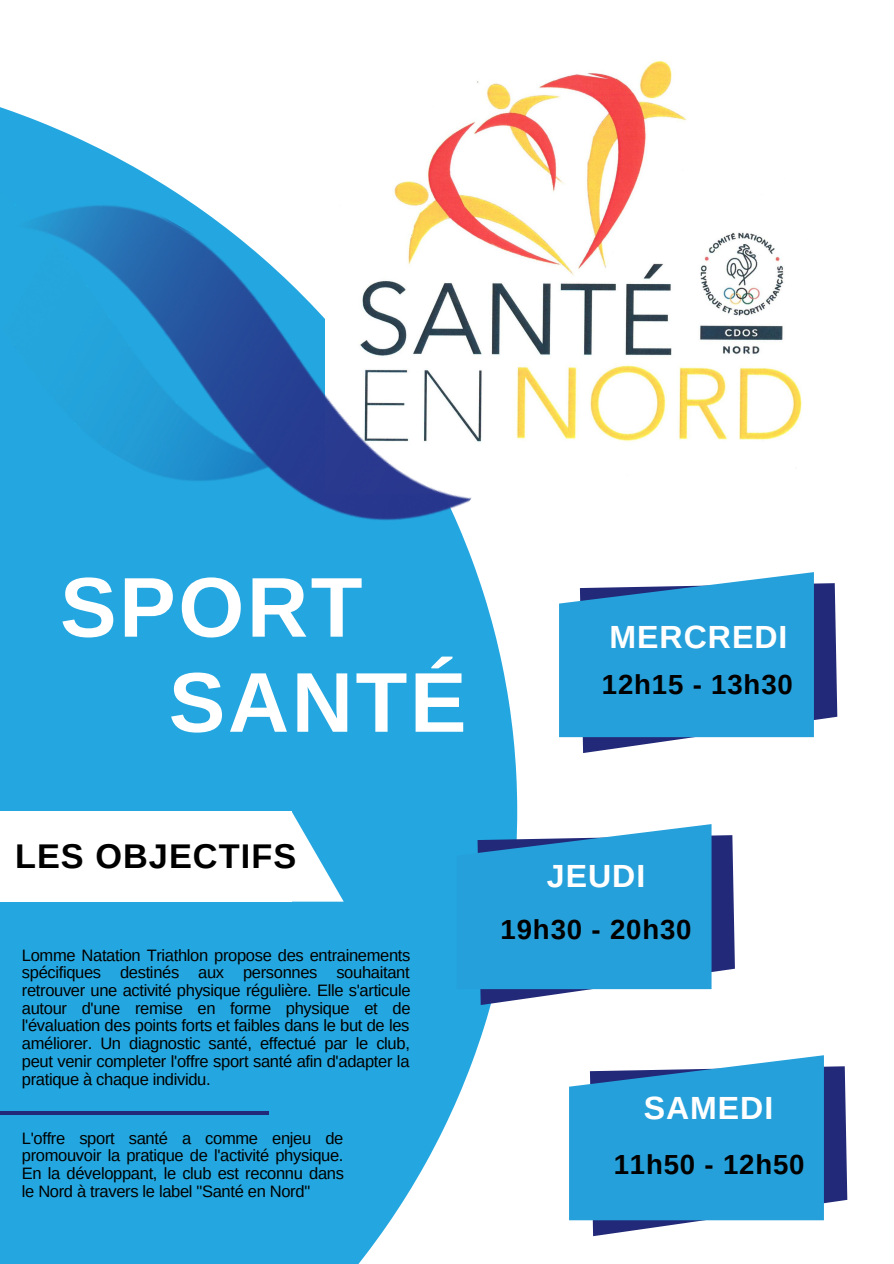
<style>
.page{position:relative;width:894px;height:1264px;background:#fff}
.page>*{position:absolute;margin:0;border:0;box-sizing:border-box;transform-origin:0 0}
.t1{font:700 84.75px/95.1px "Arimo";letter-spacing:.03em;color:#fff}
.t2{font:700 34.35px "Arimo";letter-spacing:.03em;color:#000}
.t3{font:700 32.1px "Arimo";letter-spacing:.03em;color:#fff}
.t4{font:700 27.6px "Arimo";letter-spacing:.03em;color:#000}
.t5{font:16.5px/17.7px "Arimo";letter-spacing:-.02em;color:#000;text-align:justify}
</style>
<div class="page">
<svg style="left:0;top:618px;width:517px;height:645px;background:#35ade2"></svg>
<svg style="left:559px;top:572px;width:278px;height:181px;background:#46a3d6"></svg>
<svg style="left:569px;top:1055px;width:278px;height:181px;background:#46a3d6"></svg>
<svg style="left:456px;top:824px;width:279px;height:181px;background:#3ea0d5"></svg>
<svg style="left:291px;top:811px;width:52px;height:90px"></svg>
<div style="left:0;top:811px;width:291px;height:90px;background:#fff"></div>
<hr style="left:0;top:1111px;width:268px;height:3px;background:#222978">
<img style="left:517px;top:60px;width:285px;height:382px">
<img style="left:0;top:81px;width:517px;height:537px">
<h1 class="t1" style="left:169px;top:559px;width:299px;text-indent:-109px">SPORT<br>SANTÉ</h1>
<h3 class="t3" style="left:609px;top:619px;width:179px">MERCREDI</h3>
<h3 class="t4" style="left:601px;top:669px;width:192px">12h15 - 13h30</h3>
<h2 class="t2" style="left:15px;top:837px;width:282px">LES OBJECTIFS</h2>
<p class="t5" style="left:22px;top:946px;width:390px">Lomme Natation Triathlon propose des entrainements spécifiques destinés aux personnes souhaitant retrouver une activité physique régulière. Elle s'articule autour d'une remise en forme physique et de l'évaluation des points forts et faibles dans le but de les améliorer. Un diagnostic santé, effectué par le club, peut venir completer l'offre sport santé afin d'adapter la pratique à chaque individu.</p>
<p class="t5" style="left:22px;top:1128px;width:323px">L'offre sport santé a comme enjeu de promouvoir la pratique de l'activité physique.<br>En la développant, le club est reconnu dans le Nord à travers le label "Santé en Nord"</p>
<h3 class="t3" style="left:546px;top:858px;width:100px">JEUDI</h3>
<h3 class="t4" style="left:500px;top:913px;width:192px">19h30 - 20h30</h3>
<h3 class="t3" style="left:643px;top:1089px;width:131px">SAMEDI</h3>
<h3 class="t4" style="left:613px;top:1149px;width:192px">11h50 - 12h50</h3>
</div>
